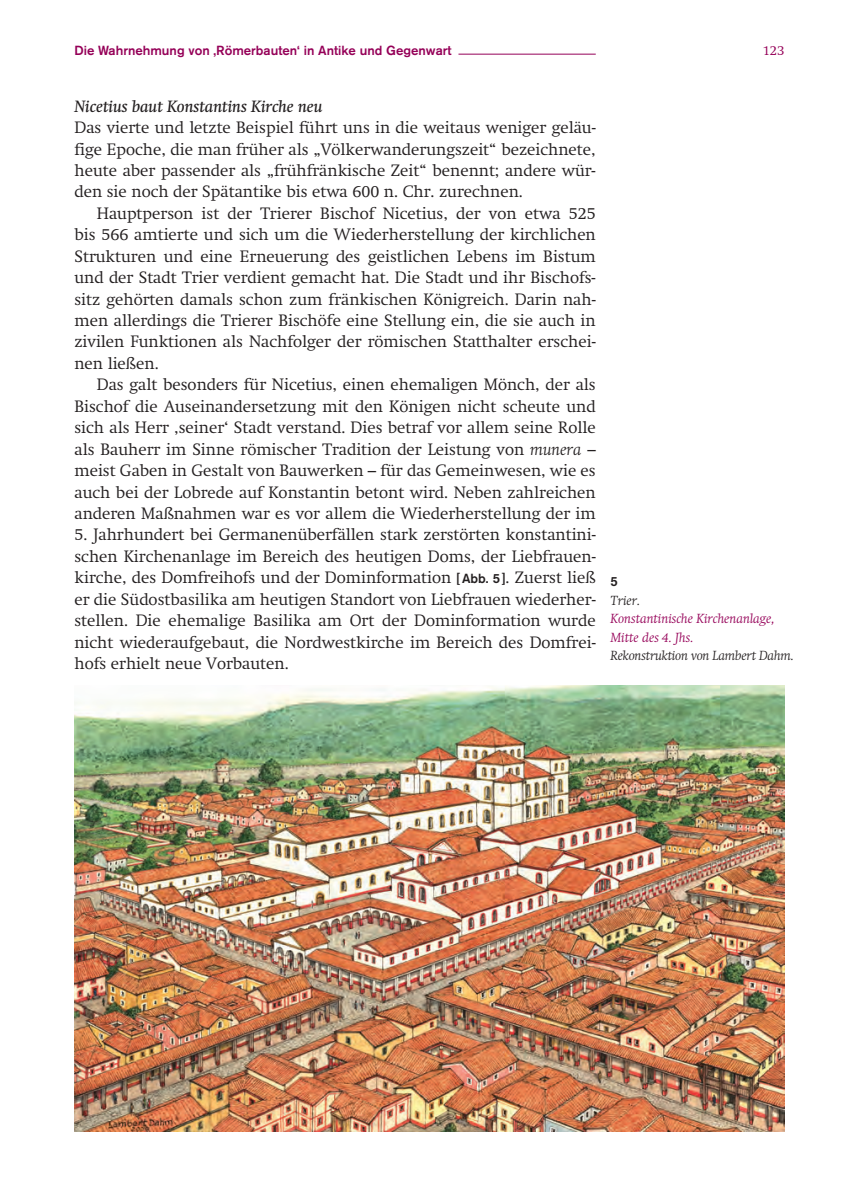
<style>
.page{position:relative;width:844px;height:1191px;background:#fff}
.page>*{position:absolute;margin:0;border:0;box-sizing:border-box;transform-origin:0 0}
.t1{font:300 16.28px/21.3px "Swift";color:#231f20;text-align:justify}
.t2{font:italic 16.28px "Swift";color:#231f20}
.t3{font:500 13.12px "Akzidenz Grotesk Std";color:#950058}
.t4{font:italic 300 13.12px/18.4px "Swift";color:#950058}
.t5{font:italic 300 13.12px "Swift";letter-spacing:-.01em;color:#231f20}
.t6{font:300 13.12px "Swift";color:#950058}
.t7{font:500 13.12px "Akzidenz Grotesk Std";color:#231f20}
.s1{font-style:italic}
.s2{font-family:"Akzidenz Grotesk Std";font-weight:500;font-size:13.12px}
</style>
<div class="page">
<hr style="left:458px;top:54px;width:137px;height:1px;background:#950058">
<img style="left:74px;top:686px;width:710px;height:445px">
<p class="t3" style="left:74px;top:42px;width:378px">Die Wahrnehmung von ‚Römerbauten‘ in Antike und Gegenwart</p>
<p class="t6" style="left:762px;top:42px;width:23px">123</p>
<p class="t2" style="left:74px;top:96px;width:249px">Nicetius baut Konstantins Kirche neu</p>
<p class="t1" style="left:74px;top:117px;width:522px">Das vierte und letzte Beispiel führt uns in die weitaus weniger geläu&shy;fige Epoche, die man früher als „Völkerwanderungszeit“ bezeichnete, heute aber passender als „frühfränkische Zeit“ benennt; andere wür&shy;den sie noch der Spätantike bis etwa 600 n. Chr. zurechnen.</p>
<p class="t1" style="left:74px;top:203px;width:522px;text-indent:22px">Hauptperson ist der Trierer Bischof Nicetius, der von etwa 525 bis 566 amtierte und sich um die Wiederherstellung der kirchlichen Strukturen und eine Erneuerung des geistlichen Lebens im Bistum und der Stadt Trier verdient gemacht hat. Die Stadt und ihr Bischofs&shy;sitz gehörten damals schon zum fränkischen Königreich. Darin nah&shy;men allerdings die Trierer Bischöfe eine Stellung ein, die sie auch in zivilen Funktionen als Nachfolger der römischen Statthalter erschei&shy;nen ließen.</p>
<p class="t1" style="left:74px;top:374px;width:522px;text-indent:22px">Das galt besonders für Nicetius, einen ehemaligen Mönch, der als Bischof die Auseinandersetzung mit den Königen nicht scheute und sich als Herr ‚seiner‘ Stadt verstand. Dies betraf vor allem seine Rolle als Bauherr im Sinne römischer Tradition der Leistung von <span class="s1">munera</span> – meist Gaben in Gestalt von Bauwerken – für das Gemeinwesen, wie es auch bei der Lobrede auf Konstantin betont wird. Neben zahlreichen anderen Maßnahmen war es vor allem die Wiederherstellung der im</p>
<p class="t1" style="left:74px;top:524px;width:522px">5. Jahrhundert bei Germanenüberfällen stark zerstörten konstantini&shy;schen Kirchenanlage im Bereich des heutigen Doms, der Liebfrauen&shy;kirche, des Domfreihofs und der Dominformation <span class="s2">[Abb. 5]</span>. Zuerst ließ er die Südostbasilika am heutigen Standort von Liebfrauen wiederher&shy;stellen. Die ehemalige Basilika am Ort der Dominformation wurde nicht wiederaufgebaut, die Nordwestkirche im Bereich des Domfrei&shy;hofs erhielt neue Vorbauten.</p>
<p class="t7" style="left:610px;top:574px;width:9px">5</p>
<p class="t5" style="left:610px;top:593px;width:31px">Trier.</p>
<p class="t4" style="left:610px;top:609px;width:165px">Konstantinische Kirchenanlage,<br>Mitte des 4. Jhs.</p>
<p class="t5" style="left:610px;top:648px;width:185px">Rekonstruktion von Lambert Dahm.</p>
</div>
